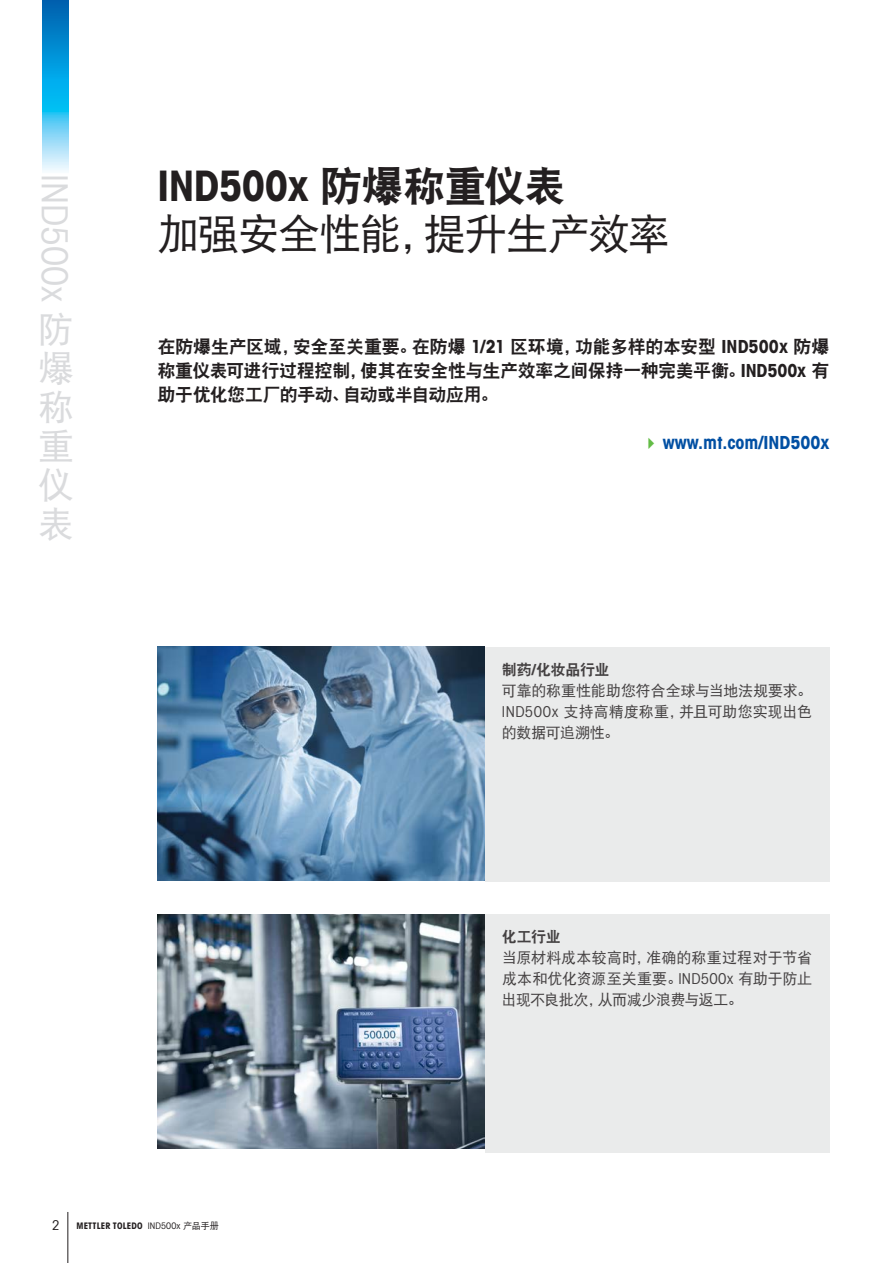
<style>
.page{position:relative;width:893px;height:1263px;background:#fff}
.page>*{position:absolute;margin:0;border:0;box-sizing:border-box;transform-origin:0 0}
.t1{font:42px "Avant Gardefor MT Bd";letter-spacing:-.01em;color:#231f20}
.t2{font:42px "DFP Hei W5";letter-spacing:-.035em;color:#231f20}
.t3{font:36px "Avant Gardefor MT Bk";color:#dadbdd}
.t4{font:36px/39px "DFP Hei W5";color:#dadbdd;text-align:justify}
.t5{font:18px/24px "DFP Hei W9";letter-spacing:-.025em;color:#231f20;text-align:justify}
.t6{font:18px "Avant Gardefor MT Bd";color:#004fa3}
.t7{font:15px/21px "DFP Hei W5";letter-spacing:-.01em;color:#231f20;text-align:justify}
.t8{font:15px "DFP Hei W9";letter-spacing:-.025em;color:#231f20}
.t9{font:13.5px "Avant Gardefor MT Bk";color:#231f20}
.t10{font:9px "Avant Gardefor MT Bd";letter-spacing:.015em;color:#231f20}
.s1{font-family:"DFP Hei W9"}
.s2{font-family:"Avant Gardefor MT Bd"}
.s3{font-family:"Avant Gardefor MT Bk"}
.s4{font-family:"DFP Hei W5"}
</style>
<div class="page">
<svg style="left:43px;top:0;width:25px;height:171px;background:#34ace2"></svg>
<hr style="left:68px;top:1212px;width:1px;height:51px;background:#231f20">
<hr style="left:892px;top:0;width:1px;height:519px;background:#e7e8e8">
<div style="left:485px;top:647px;width:344px;height:235px;background:#e7e8e8"></div>
<img style="left:157px;top:646px;width:328px;height:234px">
<div style="left:485px;top:914px;width:344px;height:238px;background:#e7e8e8"></div>
<img style="left:157px;top:914px;width:328px;height:234px">
<h2 class="t3" style="left:77px;top:174px;width:130px;rotate:90deg">IND500x</h2>
<h2 class="t4" style="left:38px;top:309px;width:37px">防爆称重仪表</h2>
<h1 class="t1" style="left:157px;top:158px;width:410px">IND500x <span class="s1">防爆称重仪表</span></h1>
<h1 class="t2" style="left:157px;top:211px;width:514px">加强安全性能，提升生产效率</h1>
<p class="t5" style="left:157px;top:335px;width:673px">在防爆生产区域，安全至关重要。在防爆 <span class="s2">1/21</span> 区环境，功能多样的本安型 <span class="s2">IND500x</span> 防爆称重仪表可进行过程控制，使其在安全性与生产效率之间保持一种完美平衡。<span class="s2">IND500x</span> 有助于优化您工厂的手动、自动或半自动应用。</p>
<p class="t6" style="left:663px;top:431px;width:168px">www.mt.com/IND500x</p>
<p class="t8" style="left:502px;top:662px;width:109px">制药<span class="s2">/</span>化妆品行业</p>
<p class="t7" style="left:502px;top:680px;width:312px">可靠的称重性能助您符合全球与当地法规要求。<span class="s3">IND500x</span> 支持高精度称重，并且可助您实现出色的数据可追溯性。</p>
<p class="t8" style="left:502px;top:929px;width:60px">化工行业</p>
<p class="t7" style="left:502px;top:947px;width:312px">当原材料成本较高时，准确的称重过程对于节省成本和优化资源至关重要。<span class="s3">IND500x</span> 有助于防止出现不良批次，从而减少浪费与返工。</p>
<p class="t9" style="left:52px;top:1217px;width:9px">2</p>
<p class="t10" style="left:77px;top:1219px;width:144px">METTLER TOLEDO <span class="s3">IND500x</span> <span class="s4">产品手册</span></p>
</div>
